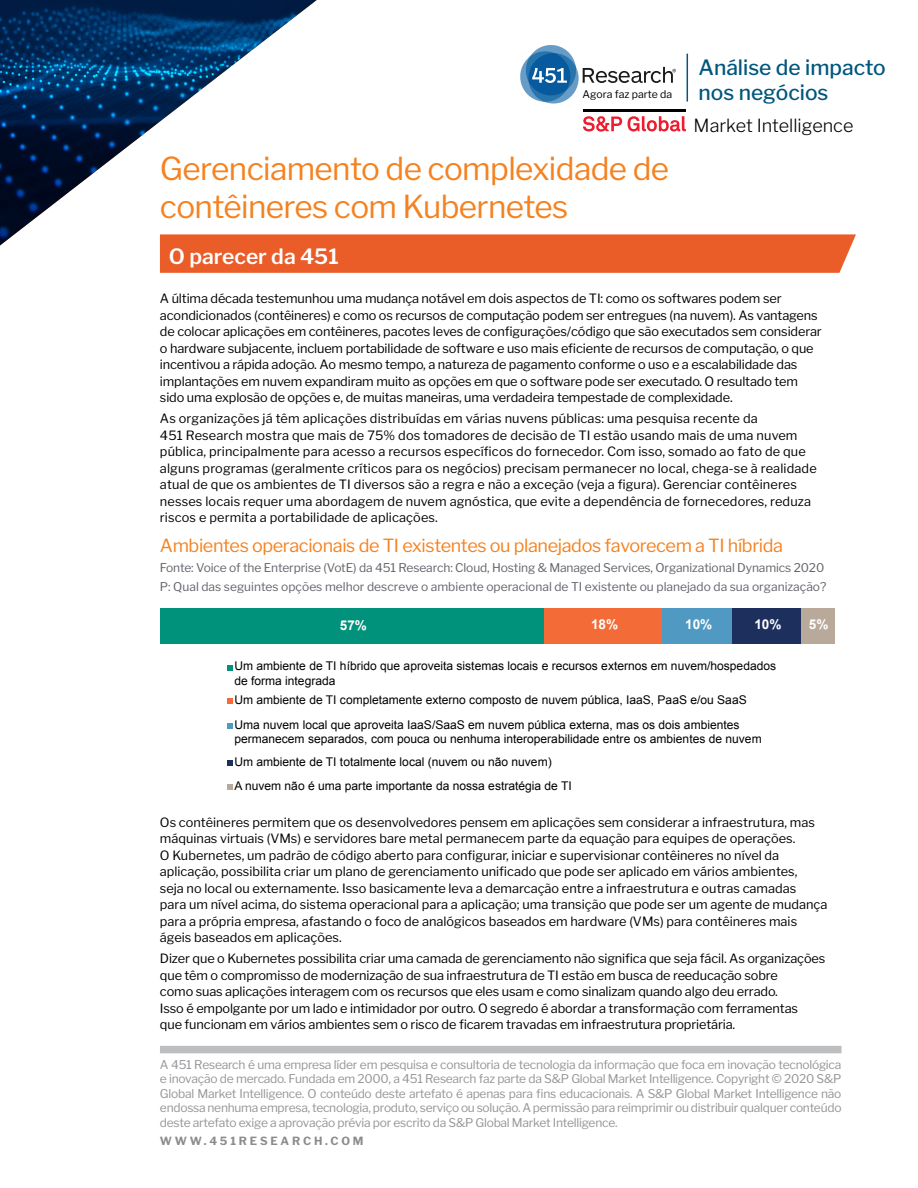
<style>
.page{position:relative;width:918px;height:1188px;background:#fff}
.page>*{position:absolute;margin:0;border:0;box-sizing:border-box;transform-origin:0 0}
.t1{font:31.5px/37.5px "Libre Franklin";letter-spacing:-.02em;color:#f58220}
.t2{font:500 21px/25.2px "Libre Franklin";color:#00567d}
.t3{font:600 21px "Libre Franklin";color:#fff}
.t4{font:18px "Libre Franklin";letter-spacing:-.02em;color:#f58220}
.t5{font:300 18px "Libre Franklin";color:#000}
.t6{font:700 13.5px "Arial";color:#fff}
.t7{font:12.75px/16.5px "Libre Franklin";letter-spacing:-.005em;color:#000}
.t8{font:12px/14.4px "Libre Franklin";letter-spacing:-.02em;color:#939598;text-align:justify}
.t9{font:12px/14.4px "Arial";color:#000}
.t10{font:12px/19.5px "Libre Franklin";letter-spacing:-.01em;color:#61646a}
.t11{font:700 11.25px "Libre Franklin";letter-spacing:.25em;color:#8a8c8e}
.t12{font:10.5px "Libre Franklin";color:#000}
</style>
<div class="page">
<img style="left:0;top:0;width:317px;height:256px">
<hr style="left:687px;top:54px;width:1px;height:48px;background:#00567d">
<svg style="left:583px;top:116px;width:103px;height:16px"></svg>
<hr style="left:583px;top:109px;width:103px;height:3px;background:#000">
<svg style="left:520px;top:45px;width:156px;height:59px"></svg>
<div style="left:160px;top:234px;width:696px;height:39px;background:#ea5c28"></div>
<div style="left:160px;top:1046px;width:681px;height:7px;background:#bcbec0"></div>
<div style="left:160px;top:608px;width:384px;height:36px;background:#01927c"></div>
<div style="left:544px;top:608px;width:118px;height:36px;background:#f36c37"></div>
<div style="left:662px;top:608px;width:70px;height:36px;background:#4f99c2"></div>
<div style="left:732px;top:608px;width:69px;height:36px;background:#1c2f5d"></div>
<div style="left:801px;top:608px;width:34px;height:36px;background:#b8a99a"></div>
<svg style="left:227px;top:665px;width:5px;height:5px"></svg>
<svg style="left:227px;top:699px;width:5px;height:5px"></svg>
<svg style="left:227px;top:724px;width:5px;height:5px"></svg>
<svg style="left:227px;top:760px;width:5px;height:5px"></svg>
<svg style="left:227px;top:784px;width:5px;height:5px"></svg>
<p class="t12" style="left:583px;top:88px;width:91px">Agora faz parte da</p>
<h1 class="t1" style="left:160px;top:150px;width:511px">Gerenciamento de complexidade de contêineres com Kubernetes</h1>
<h2 class="t3" style="left:169px;top:243px;width:171px">O parecer da 451</h2>
<h2 class="t2" style="left:698px;top:55px;width:189px">Análise de impacto nos negócios</h2>
<h3 class="t5" style="left:694px;top:115px;width:161px">Market Intelligence</h3>
<p class="t7" style="left:160px;top:290px;width:663px">A última década testemunhou uma mudança notável em dois aspectos de TI: como os softwares podem ser acondicionados (contêineres) e como os recursos de computação podem ser entregues (na nuvem). As vantagens de colocar aplicações em contêineres, pacotes leves de configurações/código que são executados sem considerar o hardware subjacente, incluem portabilidade de software e uso mais eficiente de recursos de computação, o que incentivou a rápida adoção. Ao mesmo tempo, a natureza de pagamento conforme o uso e a escalabilidade das implantações em nuvem expandiram muito as opções em que o software pode ser executado. O resultado tem sido uma explosão de opções e, de muitas maneiras, uma verdadeira tempestade de complexidade.</p>
<p class="t7" style="left:160px;top:410px;width:658px">As organizações já têm aplicações distribuídas em várias nuvens públicas: uma pesquisa recente da<br>451 Research mostra que mais de 75% dos tomadores de decisão de TI estão usando mais de uma nuvem pública, principalmente para acesso a recursos específicos do fornecedor. Com isso, somado ao fato de que alguns programas (geralmente críticos para os negócios) precisam permanecer no local, chega-se à realidade atual de que os ambientes de TI diversos são a regra e não a exceção (veja a figura). Gerenciar contêineres nesses locais requer uma abordagem de nuvem agnóstica, que evite a dependência de fornecedores, reduza riscos e permita a portabilidade de aplicações.</p>
<h3 class="t4" style="left:160px;top:535px;width:625px">Ambientes operacionais de TI existentes ou planejados favorecem a TI híbrida</h3>
<p class="t10" style="left:160px;top:558px;width:668px">Fonte: Voice of the Enterprise (VotE) da 451 Research: Cloud, Hosting &amp; Managed Services, Organizational Dynamics 2020<br>P: Qual das seguintes opções melhor descreve o ambiente operacional de TI existente ou planejado da sua organização?</p>
<p class="t6" style="left:340px;top:617px;width:29px">57%</p>
<p class="t6" style="left:591px;top:616px;width:29px">18%</p>
<p class="t6" style="left:685px;top:616px;width:29px">10%</p>
<p class="t6" style="left:754px;top:616px;width:29px">10%</p>
<p class="t6" style="left:809px;top:616px;width:21px">5%</p>
<p class="t9" style="left:234px;top:659px;width:543px">Um ambiente de TI híbrido que aproveita sistemas locais e recursos externos em nuvem/hospedados de forma integrada</p>
<p class="t9" style="left:234px;top:688px;width:514px;line-height:24.8px">Um ambiente de TI completamente externo composto de nuvem pública, IaaS, PaaS e/ou SaaS<br>Uma nuvem local que aproveita IaaS/SaaS em nuvem pública externa, mas os dois ambientes</p>
<p class="t9" style="left:234px;top:728px;width:529px;line-height:22.4px">permanecem separados, com pouca ou nenhuma interoperabilidade entre os ambientes de nuvem<br>Um ambiente de TI totalmente local (nuvem ou não nuvem)</p>
<p class="t9" style="left:234px;top:778px;width:339px">A nuvem não é uma parte importante da nossa estratégia de TI</p>
<p class="t7" style="left:160px;top:814px;width:669px">Os contêineres permitem que os desenvolvedores pensem em aplicações sem considerar a infraestrutura, mas máquinas virtuais (VMs) e servidores bare metal permanecem parte da equação para equipes de operações.<br>O Kubernetes, um padrão de código aberto para configurar, iniciar e supervisionar contêineres no nível da aplicação, possibilita criar um plano de gerenciamento unificado que pode ser aplicado em vários ambientes,<br>seja no local ou externamente. Isso basicamente leva a demarcação entre a infraestrutura e outras camadas<br>para um nível acima, do sistema operacional para a aplicação; uma transição que pode ser um agente de mudança para a própria empresa, afastando o foco de analógicos baseados em hardware (VMs) para contêineres mais ágeis baseados em aplicações.</p>
<p class="t7" style="left:160px;top:950px;width:667px">Dizer que o Kubernetes possibilita criar uma camada de gerenciamento não significa que seja fácil. As organizações que têm o compromisso de modernização de sua infraestrutura de TI estão em busca de reeducação sobre<br>como suas aplicações interagem com os recursos que eles usam e como sinalizam quando algo deu errado.<br>Isso é empolgante por um lado e intimidador por outro. O segredo é abordar a transformação com ferramentas<br>que funcionam em vários ambientes sem o risco de ficarem travadas em infraestrutura proprietária.</p>
<p class="t8" style="left:160px;top:1058px;width:683px">A 451 Research é uma empresa líder em pesquisa e consultoria de tecnologia da informação que foca em inovação tecnológica e inovação de mercado. Fundada em 2000, a 451 Research faz parte da S&amp;P Global Market Intelligence. Copyright © 2020 S&amp;P Global Market Intelligence. O conteúdo deste artefato é apenas para fins educacionais. A S&amp;P Global Market Intelligence não endossa nenhuma empresa, tecnologia, produto, serviço ou solução. A permissão para reimprimir ou distribuir qualquer conteúdo deste artefato exige a aprovação prévia por escrito da S&amp;P Global Market Intelligence.</p>
<p class="t11" style="left:160px;top:1134px;width:205px">WWW.451RESEARCH.COM</p>
</div>
